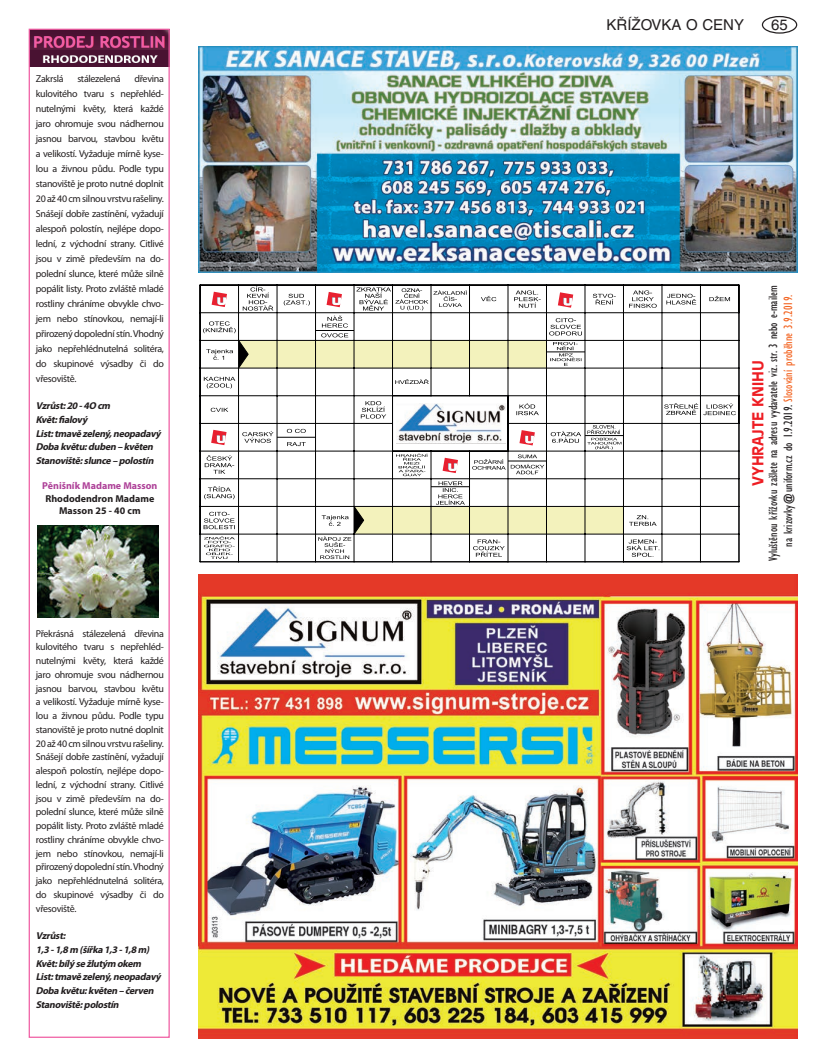
<style>
.page{position:relative;width:815px;height:1063px;background:#fff}
.page>*{position:absolute;margin:0;border:0;box-sizing:border-box;transform-origin:0 0}
.t1{font:15px "Helvetica CE";color:#231f20}
.t2{font:700 15px "Antique Olive CE";color:#ee1d23}
.t3{font:condensed 12.5px/15px "Gill Sans CE";color:#231f20;text-align:center}
.t4{font:10px/15px "Myriad Pro";letter-spacing:-.03em;color:#231f20;text-align:justify}
.t5{font:italic 700 10px/13.8px "Myriad Pro";color:#231f20}
.t6{font:700 10px/12.5px "Myriad Pro";color:#231f20;text-align:center}
.t7{font:700 10px "Myriad Pro";color:#ae4198}
.s1{color:#f36421}
</style>
<div class="page">
<div style="left:762px;top:16px;width:35px;height:18px;border:1px solid #231f20;border-radius:50%"></div>
<img style="left:198px;top:574px;width:599px;height:464px">
<img style="left:198px;top:46px;width:599px;height:227px">
<img style="left:31px;top:31px;width:137px;height:36px">
<div style="left:29px;top:29px;width:141px;height:1009px;border:1px solid #f05da3"></div>
<img style="left:37px;top:525px;width:121px;height:93px">
<div style="left:277px;top:340px;width:39px;height:28px;background:#f3f2bc"></div>
<hr style="left:277px;top:437px;width:39px;height:1px;background:#000001">
<hr style="left:277px;top:396px;width:39px;height:1px;background:#000001">
<hr style="left:354px;top:562px;width:39px;height:1px;background:#000001">
<hr style="left:277px;top:534px;width:39px;height:1px;background:#000001">
<hr style="left:277px;top:506px;width:39px;height:1px;background:#000001">
<hr style="left:662px;top:562px;width:38px;height:1px;background:#000001">
<hr style="left:277px;top:562px;width:39px;height:1px;background:#000001">
<hr style="left:239px;top:562px;width:38px;height:1px;background:#000001">
<hr style="left:700px;top:562px;width:39px;height:1px;background:#000001">
<hr style="left:277px;top:479px;width:39px;height:1px;background:#000001">
<hr style="left:546px;top:562px;width:39px;height:1px;background:#000001">
<hr style="left:393px;top:562px;width:38px;height:1px;background:#000001">
<hr style="left:508px;top:562px;width:38px;height:1px;background:#000001">
<hr style="left:431px;top:562px;width:38px;height:1px;background:#000001">
<hr style="left:277px;top:368px;width:39px;height:1px;background:#000001">
<hr style="left:277px;top:340px;width:39px;height:1px;background:#000001">
<hr style="left:585px;top:562px;width:38px;height:1px;background:#000001">
<hr style="left:277px;top:561px;width:39px;height:1px;background:#000001">
<hr style="left:277px;top:312px;width:39px;height:1px;background:#000001">
<hr style="left:277px;top:285px;width:39px;height:1px;background:#000001">
<hr style="left:277px;top:451px;width:39px;height:1px;background:#000001">
<hr style="left:277px;top:423px;width:39px;height:1px;background:#000001">
<svg style="left:200px;top:285px;width:78px;height:277px"></svg>
<svg style="left:284px;top:285px;width:456px;height:277px"></svg>
<img style="left:396px;top:403px;width:110px;height:41px">
<p class="t4" style="left:36px;top:71px;width:130px;text-indent:99px">dřevina kulovitého tvaru s nepřehléd&shy;nutelnými květy, která každé jaro ohromuje svou nádhernou jasnou barvou, stavbou květu a velikostí. Vyžaduje mírně kyse&shy;lou a živnou půdu. Podle typu stanoviště je proto nutné doplnit 20 až 40 cm silnou vrstvu rašeliny.<br>Snášejí dobře zastínění, vyžadují alespoň polostín, nejlépe dopo&shy;lední, z východní strany. Citlivé jsou v zimě především na do&shy;polední slunce, které může silně popálit listy. Proto zvláště mladé rostliny chráníme obvykle chvo&shy;jem nebo stínovkou, nemají-li přirozený dopolední stín. Vhodný jako nepřehlédnutelná solitéra, do skupinové výsadby či do vřesoviště.</p>
<p class="t5" style="left:36px;top:399px;width:129px">Vzrůst:20 -4O cm<br>Květ:fialový<br>List:tmavězelený,neopadavý<br>Dobakvětu:duben –květen<br>Stanoviště:slunce–polostín</p>
<p class="t7" style="left:42px;top:479px;width:117px">Pěnišník Madame Masson</p>
<p class="t6" style="left:45px;top:492px;width:110px">Rhododendron Madame<br>Masson 25 - 40 cm</p>
<p class="t4" style="left:36px;top:71px;width:29px">Zakrslá</p>
<p class="t4" style="left:77px;top:71px;width:45px">stálezelená</p>
<p class="t4" style="left:36px;top:626px;width:130px;line-height:13.8px">Překrásná stálezelená dřevina kulovitého tvaru s nepřehléd&shy;nutelnými květy, která každé jaro ohromuje svou nádhernou jasnou barvou, stavbou květu a velikostí. Vyžaduje mírně kyse&shy;lou a živnou půdu. Podle typu stanoviště je proto nutné doplnit 20 až 40 cm silnou vrstvu rašeliny.<br>Snášejí dobře zastínění, vyžadují alespoň polostín, nejlépe dopo&shy;lední, z východní strany. Citlivé jsou v zimě především na do&shy;polední slunce, které může silně popálit listy. Proto zvláště mladé rostliny chráníme obvykle chvo&shy;jem nebo stínovkou, nemají-li přirozený dopolední stín. Vhodný jako nepřehlédnutelná solitéra, do skupinové výsadby či do vřesoviště.</p>
<p class="t5" style="left:36px;top:929px;width:129px">Vzrůst:<br>1,3 -1,8 m (šířka1,3 -1,8 m)<br>Květ:bílýsežlutým okem<br>List:tmavězelený,neopadavý<br>Dobakvětu:květen –červen<br>Stanoviště:polostín</p>
<h1 class="t1" style="left:606px;top:16px;width:139px">KŘÍŽOVKA O CENY</h1>
<h1 class="t1" style="left:771px;top:16px;width:18px">65</h1>
<p class="t3" style="left:766px;top:561px;width:277px;rotate:-90deg">Vyluštěnou křížovku zašlete na adresu vydavatele viz. str. 3 nebo e-mailem na krizovky@uniform.cz do 1.9.2019. <span class="s1">Slosování proběhne 3.9.2019.</span></p>
<h1 class="t2" style="left:749px;top:486px;width:127px;rotate:-90deg">VYHRAJTE KNIHU</h1>
</div>
